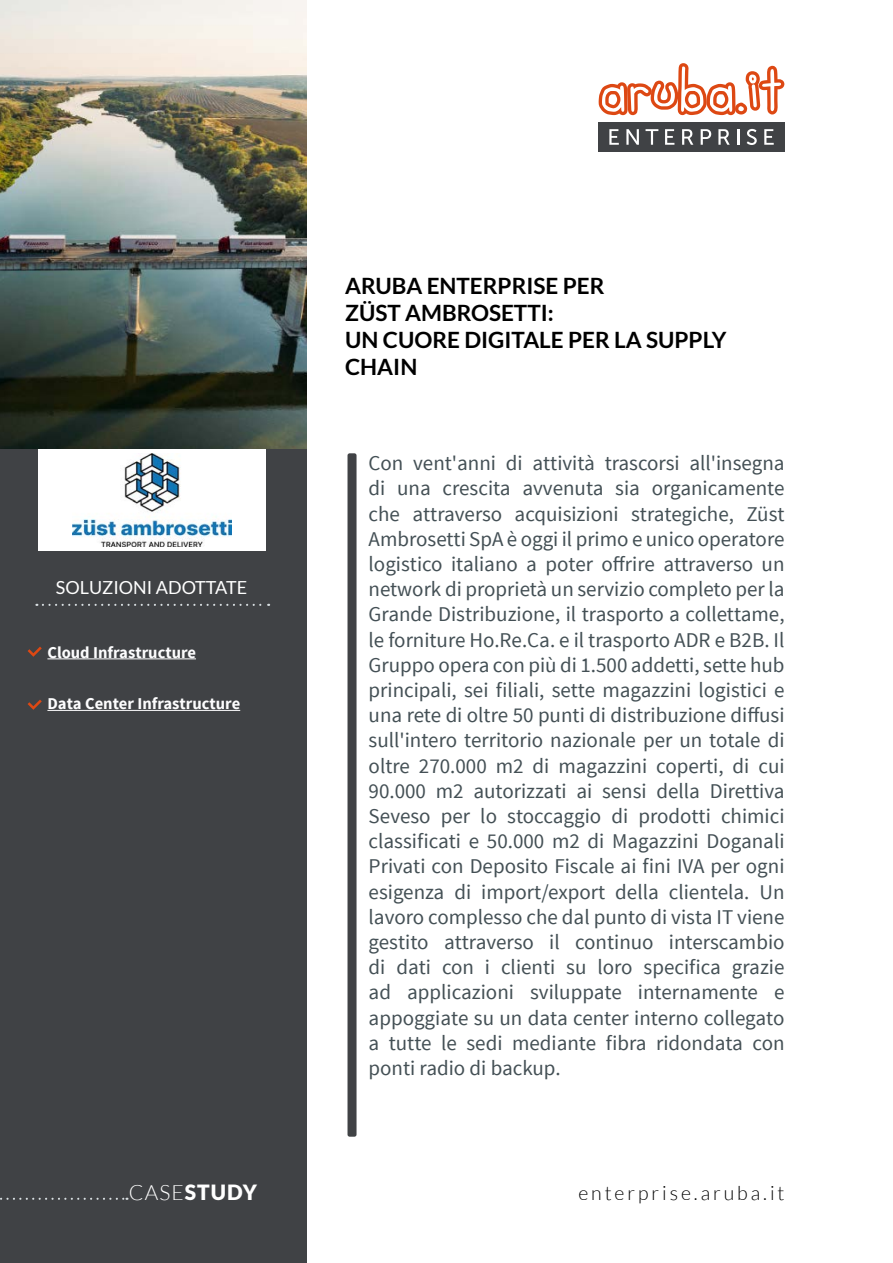
<style>
.page{position:relative;width:893px;height:1263px;background:#fff}
.page>*{position:absolute;margin:0;border:0;box-sizing:border-box;transform-origin:0 0}
.t1{font:700 22.5px/27px "Lato";color:#000}
.t2{font:21px/25.2px "Source Sans Pro";color:#445055;text-align:justify}
.t3{font:900 21px "Lato";letter-spacing:.05em;color:#fff}
.t4{font:300 19.5px "Lato";letter-spacing:.15em;color:#000}
.t5{font:18px "Lato";color:#fff}
.t6{font:700 16.5px "Source Sans Pro";color:#fdfdfe}
.s1{font-weight:300}
</style>
<div class="page">
<div style="left:347px;top:453px;width:10px;height:684px;background:#404245;border-radius:2px"></div>
<div style="left:0;top:0;width:306px;height:1263px;background:#404245"></div>
<div style="left:598px;top:122px;width:186px;height:29px;background:#404245"></div>
<svg style="left:609px;top:129px;width:10px;height:16px"></svg>
<svg style="left:626px;top:129px;width:13px;height:16px"></svg>
<svg style="left:645px;top:129px;width:13px;height:16px"></svg>
<svg style="left:665px;top:129px;width:9px;height:16px"></svg>
<svg style="left:682px;top:129px;width:11px;height:16px"></svg>
<svg style="left:701px;top:129px;width:10px;height:16px"></svg>
<svg style="left:718px;top:129px;width:12px;height:16px"></svg>
<svg style="left:737px;top:129px;width:2px;height:16px"></svg>
<svg style="left:747px;top:129px;width:10px;height:16px"></svg>
<svg style="left:764px;top:129px;width:10px;height:16px"></svg>
<svg style="left:599px;top:63px;width:186px;height:52px"></svg>
<svg style="left:0;top:1198px;width:127px;height:2px"></svg>
<hr style="left:47px;top:658px;width:149px;height:1px;background:#fdfdfe">
<hr style="left:47px;top:710px;width:193px;height:1px;background:#fdfdfe">
<svg style="left:28px;top:647px;width:14px;height:10px"></svg>
<svg style="left:28px;top:700px;width:14px;height:10px"></svg>
<div style="left:38px;top:449px;width:227px;height:102px;background:#fff"></div>
<img style="left:72px;top:453px;width:159px;height:94px">
<svg style="left:43px;top:604px;width:226px;height:2px"></svg>
<img style="left:0;top:0;width:306px;height:449px">
<p class="t5" style="left:56px;top:578px;width:193px">SOLUZIONI ADOTTATE</p>
<p class="t6" style="left:47px;top:641px;width:150px">Cloud Infrastructure</p>
<p class="t6" style="left:47px;top:693px;width:194px">Data Center Infrastructure</p>
<p class="t3" style="left:129px;top:1180px;width:130px"><span class="s1">CASE</span>STUDY</p>
<p class="t1" style="left:345px;top:272px;width:383px">ARUBA ENTERPRISE PER<br>ZÜST AMBROSETTI:<br>UN CUORE DIGITALE PER LA SUPPLY<br>CHAIN</p>
<p class="t2" style="left:369px;top:451px;width:417px">Con vent'anni di attività trascorsi all'insegna di una crescita avvenuta sia organicamente che attraverso acquisizioni strategiche, Züst Ambrosetti SpA è oggi il primo e unico operatore logistico italiano a poter offrire attraverso un network di proprietà un servizio completo per la Grande Distribuzione, il trasporto a collettame, le forniture Ho.Re.Ca. e il trasporto ADR e B2B. Il Gruppo opera con più di 1.500 addetti, sette hub principali, sei filiali, sette magazzini logistici e una rete di oltre 50 punti di distribuzione diffusi sull'intero territorio nazionale per un totale di oltre 270.000 m2 di magazzini coperti, di cui 90.000 m2 autorizzati ai sensi della Direttiva Seveso per lo stoccaggio di prodotti chimici classificati e 50.000 m2 di Magazzini Doganali Privati con Deposito Fiscale ai fini IVA per ogni esigenza di import/export della clientela. Un lavoro complesso che dal punto di vista IT viene gestito attraverso il continuo interscambio di dati con i clienti su loro specifica grazie ad applicazioni sviluppate internamente e appoggiate su un data center interno collegato a tutte le sedi mediante fibra ridondata con ponti radio di backup.</p>
<p class="t4" style="left:578px;top:1182px;width:208px">enterprise.aruba.it</p>
</div>
